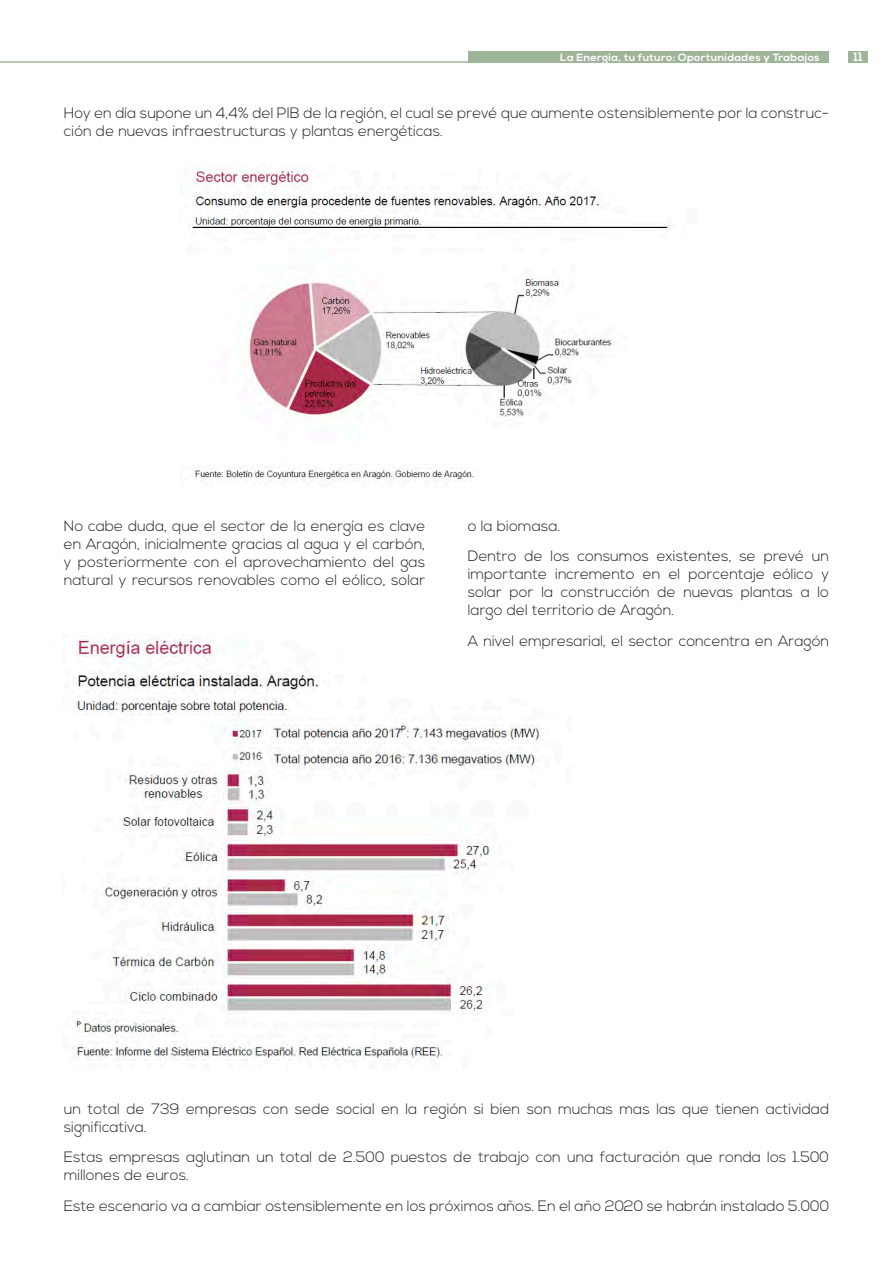
<style>
.page{position:relative;width:893px;height:1263px;background:#fff}
.page>*{position:absolute;margin:0;border:0;box-sizing:border-box;transform-origin:0 0}
.t1{font:300 15px/18px "Nexa";color:#231f20}
.t2{font:700 12px "Nexa";color:#fff}
.t3{font:700 10.5px "Nexa";letter-spacing:.03em;color:#fff;scale:1.04 1}
</style>
<div class="page">
<hr style="left:0;top:61px;width:500px;height:2px;background:#9fb59a">
<div style="left:468px;top:51px;width:360px;height:12px;background:#9fb59a"></div>
<div style="left:848px;top:51px;width:19px;height:12px;background:#9fb59a"></div>
<img style="left:189px;top:167px;width:482px;height:315px">
<img style="left:73px;top:638px;width:468px;height:422px">
<p class="t3" style="left:560px;top:51px;width:251px">La Energía, tu futuro: Oportunidades y Trabajos</p>
<p class="t2" style="left:854px;top:50px;width:10px">11</p>
<p class="t1" style="left:64px;top:104px;width:767px">Hoy en día supone un 4,4% del PIB de la región, el cual se prevé que aumente ostensiblemente por la construc&shy;ción de nuevas infraestructuras y plantas energéticas.</p>
<p class="t1" style="left:64px;top:517px;width:363px;text-align:justify">No cabe duda, que el sector de la energía es clave en Aragón, inicialmente gracias al agua y el carbón, y posteriormente con el aprovechamiento del gas natural y recursos renovables como el eólico, solar</p>
<p class="t1" style="left:468px;top:511px;width:363px;line-height:30.8px">o la biomasa.<br>Dentro de los consumos existentes, se prevé un</p>
<p class="t1" style="left:468px;top:566px;width:363px;text-align:justify">importante incremento en el porcentaje eólico y solar por la construcción de nuevas plantas a lo largo del territorio de Aragón.</p>
<p class="t1" style="left:468px;top:632px;width:363px">A nivel empresarial, el sector concentra en Aragón</p>
<p class="t1" style="left:64px;top:1100px;width:767px">un total de 739 empresas con sede social en la región si bien son muchas mas las que tienen actividad significativa.</p>
<p class="t1" style="left:64px;top:1149px;width:767px">Estas empresas aglutinan un total de 2.500 puestos de trabajo con una facturación que ronda los 1.500 millones de euros.</p>
<p class="t1" style="left:64px;top:1197px;width:767px">Este escenario va a cambiar ostensiblemente en los próximos años. En el año 2020 se habrán instalado 5.000</p>
</div>
